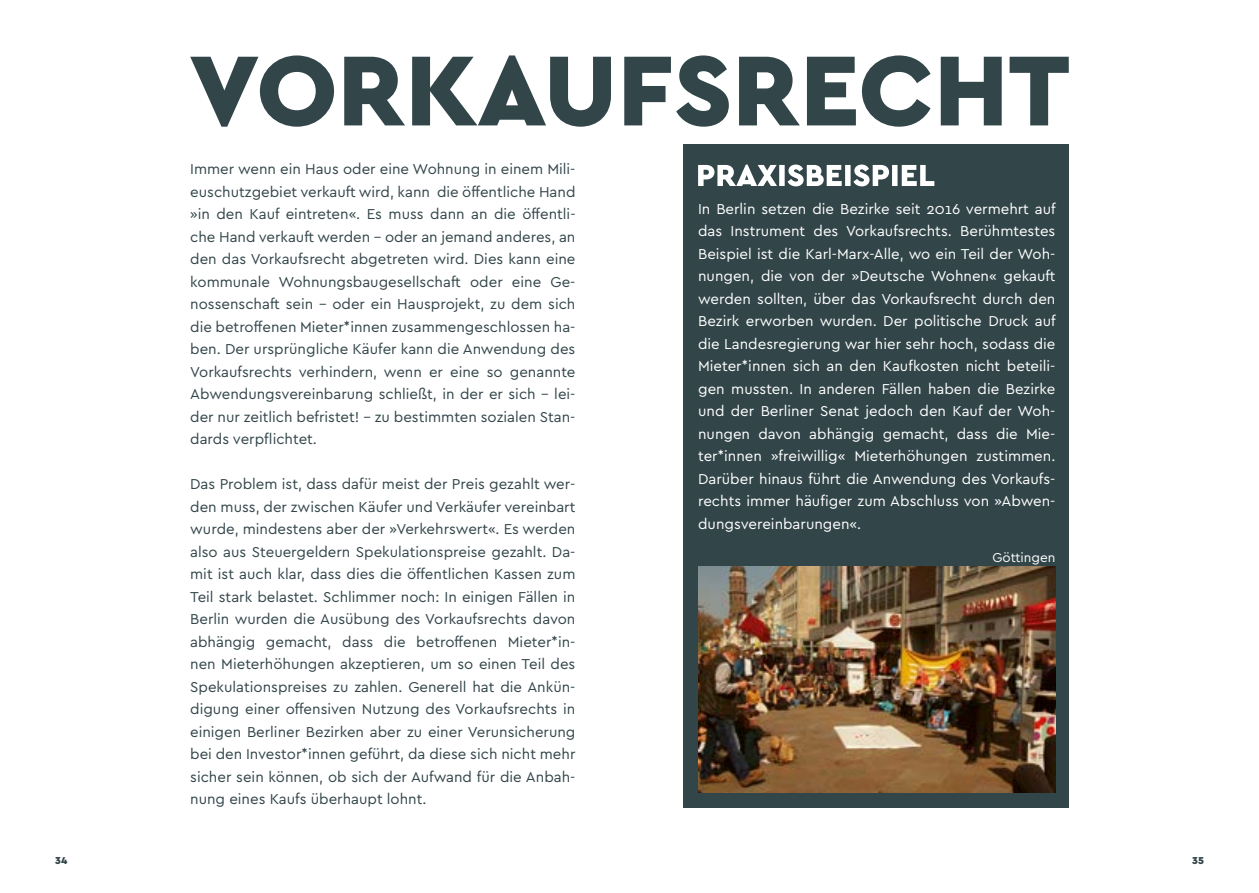
<style>
.page{position:relative;width:1259px;height:893px;background:#fff}
.page>*{position:absolute;margin:0;border:0;box-sizing:border-box;transform-origin:0 0}
.t1{font:15px/22.5px "Cera Basic";color:#324549;text-align:justify}
.t2{font:15px/22.5px "Cera Basic";color:#fff;text-align:justify}
.t3{font:13.5px "Cera Basic";color:#fff}
.t4{font:900 10.5px "Cera Basic";color:#324549}
</style>
<div class="page">
<div style="left:683px;top:144px;width:385px;height:664px;background:#324549"></div>
<svg style="left:190px;top:55px;width:878px;height:72px"></svg>
<svg style="left:698px;top:165px;width:236px;height:21px"></svg>
<img style="left:698px;top:566px;width:357px;height:227px">
<p class="t1" style="left:190px;top:158px;width:387px">I mmer wenn ein Haus oder eine Wohnung in einem Mili&shy;euschutzgebiet verkauft wird, kann die öffentliche Hand »in den Kauf eintreten«. Es muss dann an die öffentli&shy;che Hand verkauft werden – oder an jemand anderes, an den das Vorkaufsrecht abgetreten wird. Dies kann eine kommunale Wohnungsbaugesellschaft oder eine Ge&shy;nossenschaft sein – oder ein Hausprojekt, zu dem sich die betroffenen Mieter*innen zusammengeschlossen ha&shy;ben. Der ursprüngliche Käufer kann die Anwendung des Vorkaufsrechts verhindern, wenn er eine so genannte Abwendungsvereinbarung schließt, in der er sich – lei&shy;der nur zeitlich befristet! – zu bestimmten sozialen Stan&shy;dards verpflichtet.</p>
<p class="t1" style="left:190px;top:473px;width:387px">Das Problem ist, dass dafür meist der Preis gezahlt wer&shy;den muss, der zwischen Käufer und Verkäufer vereinbart wurde, mindestens aber der »Verkehrswert«. Es werden also aus Steuergeldern Spekulationspreise gezahlt. Da&shy;mit ist auch klar, dass dies die öffentlichen Kassen zum Teil stark belastet. Schlimmer noch: I n einigen Fällen in Berlin wurden die Ausübung des Vorkaufsrechts davon abhängig gemacht, dass die betroffenen Mieter*in&shy;nen Mieterhöhungen akzeptieren, um so einen Teil des Spekulationspreises zu zahlen. Generell hat die Ankün&shy;digung einer offensiven N utzung des Vorkaufsrechts in einigen Berliner Bezirken aber zu einer Verunsicherung bei den I nvestor*innen geführt, da diese sich nicht mehr sicher sein können, ob sich der Aufwand für die Anbah&shy;nung eines Kaufs überhaupt lohnt.</p>
<p class="t2" style="left:698px;top:197px;width:359px">I n Berlin setzen die Bezirke seit 2016 vermehrt auf das I nstrument des Vorkaufsrechts. Berühmtestes Beispiel ist die Karl-Marx-Alle, wo ein Teil der Woh&shy;nungen, die von der »Deutsche Wohnen« gekauft werden sollten, über das Vorkaufsrecht durch den Bezirk erworben wurden. Der politische Druck auf die Landesregierung war hier sehr hoch, sodass die M ieter*innen sich an den Kaufkosten nicht beteili&shy;gen mussten. I n anderen Fällen haben die Bezirke und der Berliner Senat jedoch den Kauf der Woh&shy;nungen davon abhängig gemacht, dass die Mie&shy;ter*innen »freiwillig« Mieterhöhungen zustimmen.<br>Darüber hinaus führt die Anwendung des Vorkaufs&shy;rechts immer häufiger zum Abschluss von »Abwen&shy;dungsvereinbarungen«.</p>
<p class="t3" style="left:992px;top:549px;width:65px">Göttingen</p>
<p class="t4" style="left:55px;top:854px;width:14px">34</p>
<p class="t4" style="left:1192px;top:854px;width:13px">35</p>
</div>
